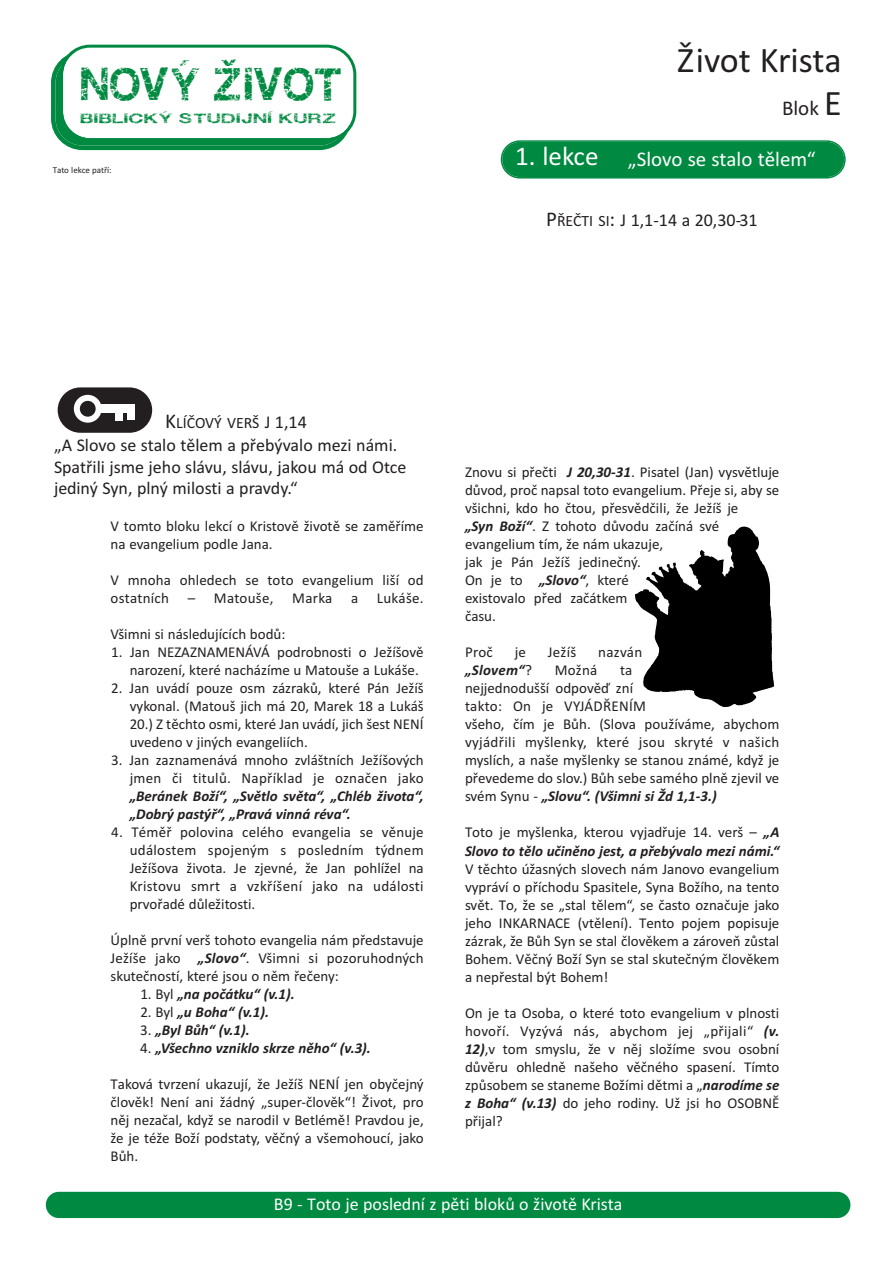
<style>
.page{position:relative;width:893px;height:1263px;background:#fff}
.page>*{position:absolute;margin:0;border:0;box-sizing:border-box;transform-origin:0 0}
.t1{font:40.5px "Gastada";color:#008a41}
.t2{font:36px "Calibri";color:#231f20}
.t3{font:21px "Calibri";color:#fff}
.t4{font:21px "Calibri";color:#231f20}
.t5{font:18px/21.6px "Calibri";color:#231f20}
.t6{font:18px "Calibri";color:#fff}
.t7{font:15.75px "Calibri";color:#231f20}
.t8{font:15px/18px "Calibri";color:#231f20;text-align:justify}
.t9{font:italic 700 15px/18px "Calibri";color:#231f20}
.t10{font:12px "Gastada";color:#008a41;scale:1.6 1}
.t11{font:9px "Calibri";letter-spacing:-.01em;color:#231f20}
.s1{font-size:36px}
.s2{font-size:27px}
.s3{font-size:21px}
.s4{font-size:15.75px}
.s5{font-size:18px}
.s6{font-weight:700;font-style:italic}
.s7{font-weight:400;font-style:normal}
</style>
<div class="page">
<svg style="left:501px;top:140px;width:345px;height:39px;background:#0c8f4a"></svg>
<div style="left:58px;top:387px;width:94px;height:46px;background:#231f20;border-radius:23px"></div>
<svg style="left:74px;top:395px;width:27px;height:28px"></svg>
<div style="left:101px;top:404px;width:34px;height:9px;background:#fff"></div>
<div style="left:127px;top:413px;width:8px;height:7px;background:#fff"></div>
<div style="left:116px;top:413px;width:7px;height:8px;background:#fff"></div>
<div style="left:46px;top:1192px;width:804px;height:26px;background:#008a41;border-radius:13px"></div>
<img style="left:635px;top:526px;width:139px;height:182px">
<svg style="left:51px;top:45px;width:305px;height:105px"></svg>
<h1 class="t1" style="left:79px;top:56px;width:265px">NOVÝ ŽIVOT</h1>
<p class="t10" style="left:80px;top:110px;width:162px">BIBLICKÝ STUDIJNÍ KURZ</p>
<p class="t11" style="left:53px;top:165px;width:60px">Tato lekce patří:</p>
<h2 class="t2" style="left:677px;top:38px;width:166px">Život Krista</h2>
<h3 class="t4" style="left:782px;top:96px;width:61px">Blok <span class="s1">e</span></h3>
<h3 class="t3" style="left:515px;top:146px;width:302px"><span class="s2">1. lekce</span> „slovo se stalo tělem“</h3>
<p class="t5" style="left:546px;top:209px;width:213px"><span class="s3">P</span><span class="s4">řečTi si</span><span class="s3">:</span> J 1,1-14 a 20,30-31</p>
<p class="t7" style="left:165px;top:413px;width:143px"><span class="s3">K</span>líčový verš <span class="s5">J 1,14</span></p>
<p class="t5" style="left:54px;top:434px;width:354px">„A slovo se stalo tělem a přebývalo mezi námi. spatřili jsme jeho slávu, slávu, jakou má od otce jediný syn, plný milosti a pravdy.“</p>
<p class="t8" style="left:111px;top:516px;width:315px">v tomto bloku lekcí o Kristově životě se zaměříme na evangelium podle Jana.</p>
<p class="t8" style="left:111px;top:570px;width:315px">v mnoha ohledech se toto evangelium liší od ostatních – Matouše, Marka a lukáše.</p>
<p class="t8" style="left:111px;top:624px;width:176px">všimni si následujících bodů:</p>
<p class="t8" style="left:130px;top:642px;width:296px;text-indent:-18px">1. Jan NeZAZNAMeNÁvÁ podrobnosti o Ježíšově narození, které nacházíme u Matouše a lukáše.</p>
<p class="t8" style="left:130px;top:678px;width:296px;text-indent:-18px">2. Jan uvádí pouze osm zázraků, které Pán Ježíš vykonal. (Matouš jich má 20, Marek 18 a lukáš 20.) Z těchto osmi, které Jan uvádí, jich šest NeNí uvedeno v jiných evangeliích.</p>
<p class="t8" style="left:111px;top:751px;width:314px;text-align:right">3. Jan zaznamenává mnoho zvláštních Ježíšových jmen či titulů. Například je označen jako</p>
<p class="t9" style="left:130px;top:787px;width:296px">„Beránek Boží“, „Světlo světa“, „Chléb života“, „Dobrý pastýř“, „Pravá vinná réva“.</p>
<p class="t8" style="left:130px;top:823px;width:296px;text-indent:-18px">4. Téměř polovina celého evangelia se věnuje událostem spojeným s posledním týdnem Ježíšova života. Je zjevné, že Jan pohlížel na Kristovu smrt a vzkříšení jako na události prvořadé důležitosti.</p>
<p class="t8" style="left:111px;top:931px;width:315px">Úplně první verš tohoto evangelia nám představuje Ježíše jako <span class="s6">„Slovo“</span>. všimni si pozoruhodných skutečností, které jsou o něm řečeny:</p>
<p class="t9" style="left:140px;top:985px;width:156px"><span class="s7">1. Byl</span> „na počátku“ (v.1).</p>
<p class="t9" style="left:140px;top:1003px;width:130px"><span class="s7">2. Byl</span> „u Boha“ (v.1).</p>
<p class="t9" style="left:140px;top:1021px;width:111px"><span class="s7">3.</span> „Byl Bůh“ (v.1).</p>
<p class="t9" style="left:140px;top:1039px;width:232px"><span class="s7">4.</span> „Všechno vzniklo skrze něho“ (v.3).</p>
<p class="t8" style="left:111px;top:1075px;width:315px">Taková tvrzení ukazují, že Ježíš NeNí jen obyčejný člověk! Není ani žádný „super-člověk“! Život, pro něj nezačal, když se narodil v Betlémě! Pravdou je, že je téže Boží podstaty, věčný a všemohoucí, jako Bůh.</p>
<p class="t8" style="left:465px;top:463px;width:316px;text-align:left">Znovu si přečti <span class="s6">J 20,30-31</span>. Pisatel (Jan) vysvětluje důvod, proč napsal toto evangelium. Přeje si, aby se všichni, kdo ho čtou, přesvědčili, že Ježíš je<br><span class="s6">„Syn Boží“</span>. Z tohoto důvodu začíná své evangelium tím, že nám ukazuje,<br>jak je Pán Ježíš jedinečný.<br>on je to <span class="s6">„Slovo“</span>, které<br>existovalo před začátkem<br>času.</p>
<p class="t8" style="left:465px;top:643px;width:29px">Proč</p>
<p class="t8" style="left:515px;top:643px;width:13px">je</p>
<p class="t8" style="left:548px;top:643px;width:30px">Ježíš</p>
<p class="t8" style="left:598px;top:643px;width:45px">nazván</p>
<p class="t9" style="left:465px;top:661px;width:69px">„Slovem“<span class="s7">?</span></p>
<p class="t8" style="left:555px;top:661px;width:44px">Možná</p>
<p class="t8" style="left:465px;top:661px;width:316px;text-align:left;text-indent:155px">ta<br>nejjednodušší odpověď zní<br>takto: on je vYJÁDřeNíM<br>všeho, čím je Bůh. (slova používáme, abychom vyjádřili myšlenky, které jsou skryté v našich myslích, a naše myšlenky se stanou známé, když je převedeme do slov.) Bůh sebe samého plně zjevil ve svém synu - <span class="s6">„Slovu“. (Všimni si Žd 1,1-3.)</span></p>
<p class="t9" style="left:465px;top:823px;width:316px"><span class="s7">Toto je myšlenka, kterou vyjadřuje 14. verš –</span> „A<br>Slovo to tělo učiněno jest, a přebývalo mezi námi.“</p>
<p class="t8" style="left:465px;top:859px;width:316px">v těchto úžasných slovech nám Janovo evangelium vypráví o příchodu spasitele, syna Božího, na tento svět. To, že se „stal tělem“, se často označuje jako jeho iNKArNACe (vtělení). Tento pojem popisuje zázrak, že Bůh syn se stal člověkem a zároveň zůstal Bohem. věčný Boží syn se stal skutečným člověkem a nepřestal být Bohem!</p>
<p class="t8" style="left:465px;top:1003px;width:316px">on je ta osoba, o které toto evangelium v plnosti hovoří. vyzývá nás, abychom jej „přijali“ <span class="s6">(v.<br>12)</span>,v tom smyslu, že v něj složíme svou osobní důvěru ohledně našeho věčného spasení. Tímto způsobem se staneme Božími dětmi a „<span class="s6">narodíme se z Boha“ (v.13)</span> do jeho rodiny. Už jsi ho osoBNĚ přijal?</p>
<p class="t6" style="left:274px;top:1193px;width:350px">B9 - Toto je poslední z pěti bloků o životě Krista</p>
</div>
